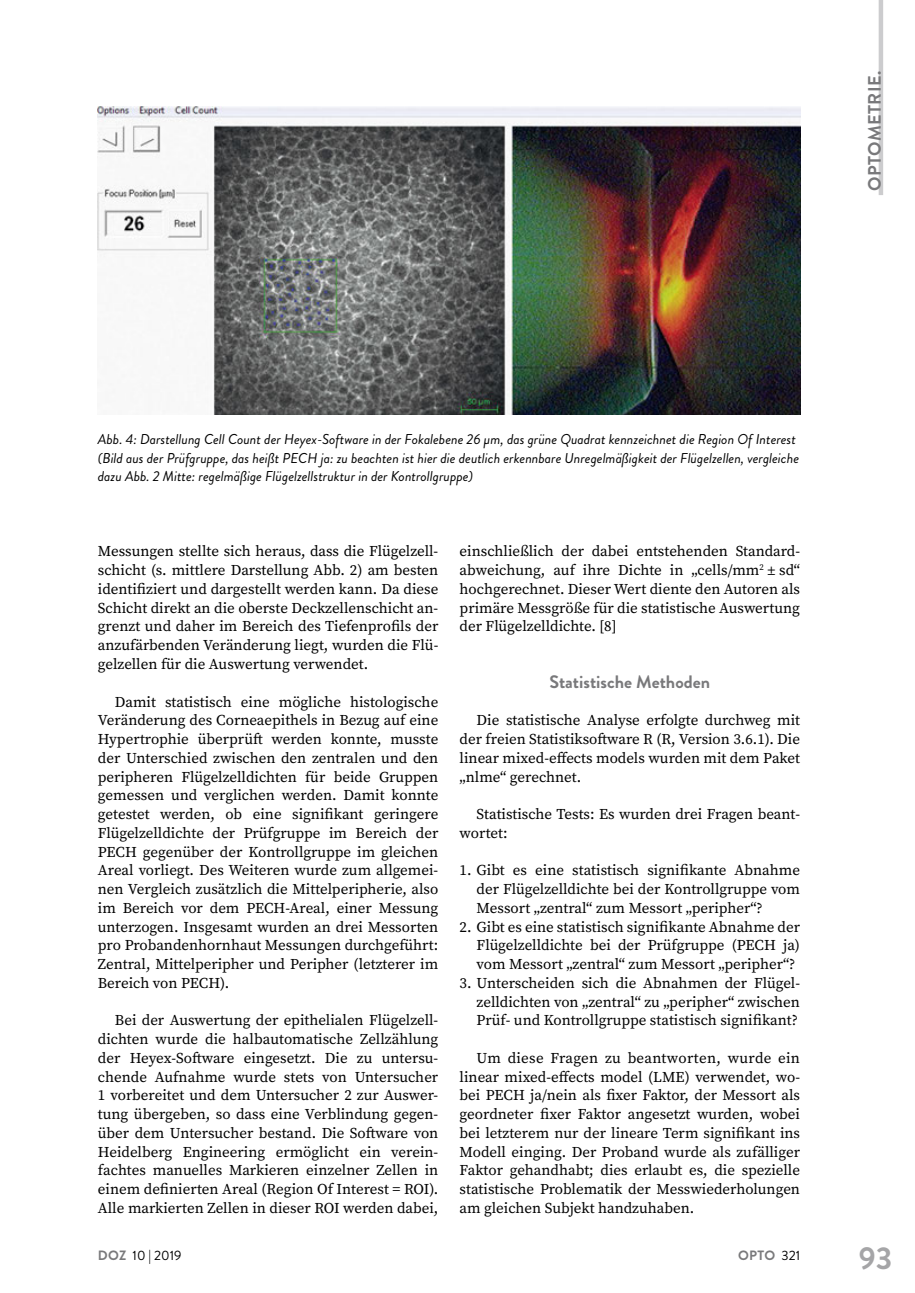
<style>
.page{position:relative;width:915px;height:1293px;background:#fff}
.page>*{position:absolute;margin:0;border:0;box-sizing:border-box;transform-origin:0 0}
.t1{font:700 31.5px "Brandon Grotesque";color:#a5a5a7}
.t2{font:700 18px "Brandon Grotesque";color:#79797b}
.t3{font:700 18px "Brandon Grotesque";letter-spacing:.02em;color:#79797b}
.t4{font:15px/18.8px "Source Serif Pro";color:#000;text-align:justify}
.t5{font:italic 14.25px/18.8px "Brandon Grotesque";color:#000}
.t6{font:13.5px "Brandon Grotesque";color:#000}
.t7{font:700 13.5px "Brandon Grotesque";color:#79797b}
.s1{font-weight:700;color:#79797b}
.s2{font-weight:400;color:#000}
</style>
<div class="page">
<svg style="left:878px;top:0;width:4px;height:195px"></svg>
<img style="left:98px;top:106px;width:701px;height:309px">
<p class="t3" style="left:861px;top:191px;width:121px;rotate:-90deg">OPTOMETRIE.</p>
<p class="t5" style="left:98px;top:430px;width:702px">Abb. 4: Darstellung Cell Count der Heyex-Software in der Fokalebene 26 µm, das grüne Quadrat kennzeichnet die Region Of Interest (Bild aus der Prüfgruppe, das heißt PECH ja: zu beachten ist hier die deutlich erkennbare Unregelmäßigkeit der Flügelzellen, vergleiche dazu Abb. 2 Mitte: regelmäßige Flügelzellstruktur in der Kontrollgruppe)</p>
<p class="t4" style="left:98px;top:542px;width:342px">Messungen stellte sich heraus, dass die Flügelzell&shy;schicht (s. mittlere Darstellung Abb. 2) am besten identifiziert und dargestellt werden kann. Da diese Schicht direkt an die oberste Deckzellenschicht an&shy;grenzt und daher im Bereich des Tiefenprofils der anzufärbenden Veränderung liegt, wurden die Flü&shy;gelzellen für die Auswertung verwendet.</p>
<p class="t4" style="left:98px;top:692px;width:342px;text-indent:17px">Damit statistisch eine mögliche histologische Veränderung des Corneaepithels in Bezug auf eine Hypertrophie überprüft werden konnte, musste der Unterschied zwischen den zentralen und den peripheren Flügelzelldichten für beide Gruppen gemessen und verglichen werden. Damit konnte getestet werden, ob eine signifikant geringere Flügelzelldichte der Prüfgruppe im Bereich der PECH gegenüber der Kontrollgruppe im gleichen Areal vorliegt. Des Weiteren wurde zum allgemei&shy;nen Vergleich zusätzlich die Mittelperipherie, also im Bereich vor dem PECH-Areal, einer Messung unterzogen. Insgesamt wurden an drei Messorten pro Probandenhornhaut Messungen durchgeführt:<br>Zentral, Mittelperipher und Peripher (letzterer im Bereich von PECH).</p>
<p class="t4" style="left:98px;top:1011px;width:342px;text-indent:17px">Bei der Auswertung der epithelialen Flügelzell&shy;dichten wurde die halbautomatische Zellzählung der Heyex-Software eingesetzt. Die zu untersu&shy;chende Aufnahme wurde stets von Untersucher 1 vorbereitet und dem Untersucher 2 zur Auswer&shy;tung übergeben, so dass eine Verblindung gegen&shy;über dem Untersucher bestand. Die Software von Heidelberg Engineering ermöglicht ein verein&shy;fachtes manuelles Markieren einzelner Zellen in einem definierten Areal (Region Of Interest = ROI).<br>Alle markierten Zellen in dieser ROI werden dabei,</p>
<p class="t4" style="left:459px;top:542px;width:342px">einschließlich der dabei entstehenden Standard&shy;abweichung, auf ihre Dichte in „cells/mm<sup>2</sup> ± sd“ hochgerechnet. Dieser Wert diente den Autoren als primäre Messgröße für die statistische Auswertung der Flügelzelldichte. [8]</p>
<p class="t2" style="left:549px;top:669px;width:162px">Statistische Methoden</p>
<p class="t4" style="left:459px;top:711px;width:342px;text-indent:17px">Die statistische Analyse erfolgte durchweg mit der freien Statistiksoftware R (R, Version 3.6.1). Die linear mixed-effects models wurden mit dem Paket „nlme“ gerechnet.</p>
<p class="t4" style="left:459px;top:804px;width:342px;text-indent:17px">Statistische Tests: Es wurden drei Fragen beant&shy;wortet:</p>
<p class="t4" style="left:476px;top:861px;width:325px;text-indent:-17px">1. Gibt es eine statistisch signifikante Abnahme der Flügelzelldichte bei der Kontrollgruppe vom Messort „zentral“ zum Messort „peripher“?</p>
<p class="t4" style="left:476px;top:917px;width:325px;text-indent:-17px">2. Gibt es eine statistisch signifikante Abnahme der Flügelzelldichte bei der Prüfgruppe (PECH ja) vom Messort „zentral“ zum Messort „peripher“?</p>
<p class="t4" style="left:476px;top:973px;width:325px;text-indent:-17px">3. Unterscheiden sich die Abnahmen der Flügel&shy;zelldichten von „zentral“ zu „peripher“ zwischen Prüf- und Kontrollgruppe statistisch signifikant?</p>
<p class="t4" style="left:459px;top:1048px;width:342px;text-indent:17px">Um diese Fragen zu beantworten, wurde ein linear mixed-effects model (LME) verwendet, wo&shy;bei PECH ja/nein als fixer Faktor, der Messort als geordneter fixer Faktor angesetzt wurden, wobei bei letzterem nur der lineare Term signifikant ins Modell einging. Der Proband wurde als zufälliger Faktor gehandhabt; dies erlaubt es, die spezielle statistische Problematik der Messwiederholungen am gleichen Subjekt handzuhaben.</p>
<p class="t6" style="left:98px;top:1246px;width:85px"><span class="s1">DOZ</span> 10 | 2019</p>
<p class="t7" style="left:738px;top:1245px;width:63px">OPTO <span class="s2">321</span></p>
<h1 class="t1" style="left:858px;top:1236px;width:35px">93</h1>
</div>
